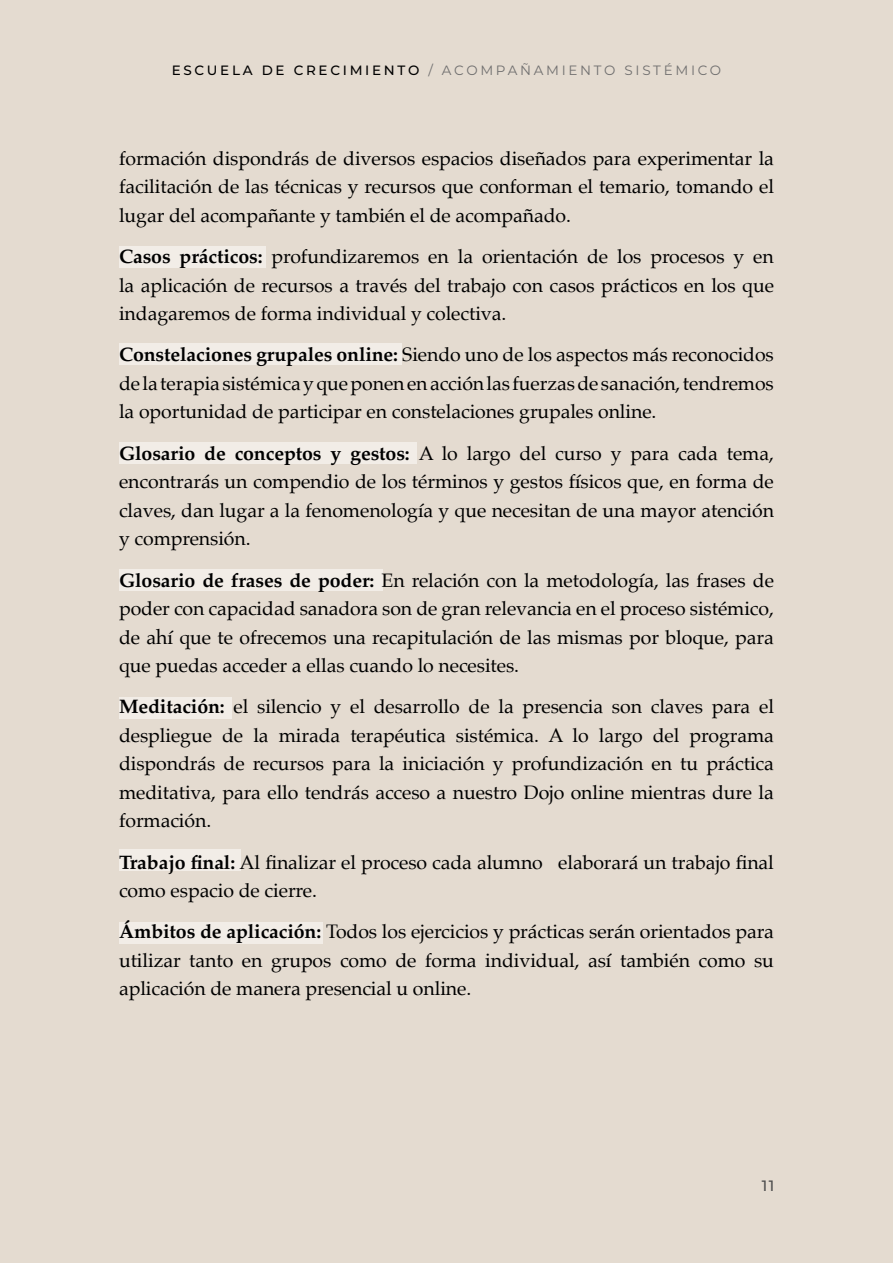
<style>
.page{position:relative;width:893px;height:1263px;background:#e4dbd0}
.page>*{position:absolute;margin:0;border:0;box-sizing:border-box;transform-origin:0 0}
.t1{font:19.5px/28.5px "Palatino";letter-spacing:-.005em;color:#000;text-align:justify}
.t2{font:500 15px "Montserrat";color:#4d4d4d}
.t3{font:13.5px "Montserrat";letter-spacing:.2em;color:#706f6f}
.s1{font-weight:500;color:#000}
.s2{font-weight:700}
</style>
<div class="page">
<div style="left:119px;top:247px;width:147px;height:21px;background:#ede8e3"></div>
<div style="left:119px;top:343px;width:283px;height:22px;background:#ede8e3"></div>
<div style="left:119px;top:442px;width:298px;height:21px;background:#ede8e3"></div>
<div style="left:119px;top:570px;width:264px;height:21px;background:#ede8e3"></div>
<div style="left:119px;top:697px;width:113px;height:22px;background:#ede8e3"></div>
<div style="left:119px;top:923px;width:203px;height:21px;background:#ede8e3"></div>
<div style="left:119px;top:849px;width:121px;height:22px;background:#ede8e3"></div>
<p class="t3" style="left:172px;top:61px;width:551px"><span class="s1">ESCUELA DE CRECIMIENTO</span> / ACOMPAÑAMIENTO SISTÉMICO</p>
<p class="t1" style="left:119px;top:144px;width:656px">formación dispondrás de diversos espacios diseñados para experimentar la facilitación de las técnicas y recursos que conforman el temario, tomando el lugar del acompañante y también el de acompañado.</p>
<p class="t1" style="left:119px;top:242px;width:656px"><span class="s2">Casos prácticos:</span> profundizaremos en la orientación de los procesos y en la aplicación de recursos a través del trabajo con casos prácticos en los que indagaremos de forma individual y colectiva.</p>
<p class="t1" style="left:119px;top:340px;width:656px"><span class="s2">Constelaciones grupales online:</span> Siendo uno de los aspectos más reconocidos de la terapia sistémica y que ponen en acción las fuerzas de sanación, tendremos la oportunidad de participar en constelaciones grupales online.</p>
<p class="t1" style="left:119px;top:439px;width:656px"><span class="s2">Glosario de conceptos y gestos:</span> A lo largo del curso y para cada tema, encontrarás un compendio de los términos y gestos físicos que, en forma de claves, dan lugar a la fenomenología y que necesitan de una mayor atención y comprensión.</p>
<p class="t1" style="left:119px;top:566px;width:656px"><span class="s2">Glosario de frases de poder:</span> En relación con la metodología, las frases de poder con capacidad sanadora son de gran relevancia en el proceso sistémico, de ahí que te ofrecemos una recapitulación de las mismas por bloque, para que puedas acceder a ellas cuando lo necesites.</p>
<p class="t1" style="left:119px;top:692px;width:656px"><span class="s2">Meditación:</span> el silencio y el desarrollo de la presencia son claves para el despliegue de la mirada terapéutica sistémica. A lo largo del programa dispondrás de recursos para la iniciación y profundización en tu práctica meditativa, para ello tendrás acceso a nuestro Dojo online mientras dure la formación.</p>
<p class="t1" style="left:119px;top:848px;width:656px"><span class="s2">Trabajo final:</span> Al finalizar el proceso cada alumno elaborará un trabajo final como espacio de cierre.</p>
<p class="t1" style="left:119px;top:917px;width:656px"><span class="s2">Ámbitos de aplicación:</span> Todos los ejercicios y prácticas serán orientados para utilizar tanto en grupos como de forma individual, así también como su aplicación de manera presencial u online.</p>
<p class="t2" style="left:762px;top:1175px;width:14px">11</p>
</div>
